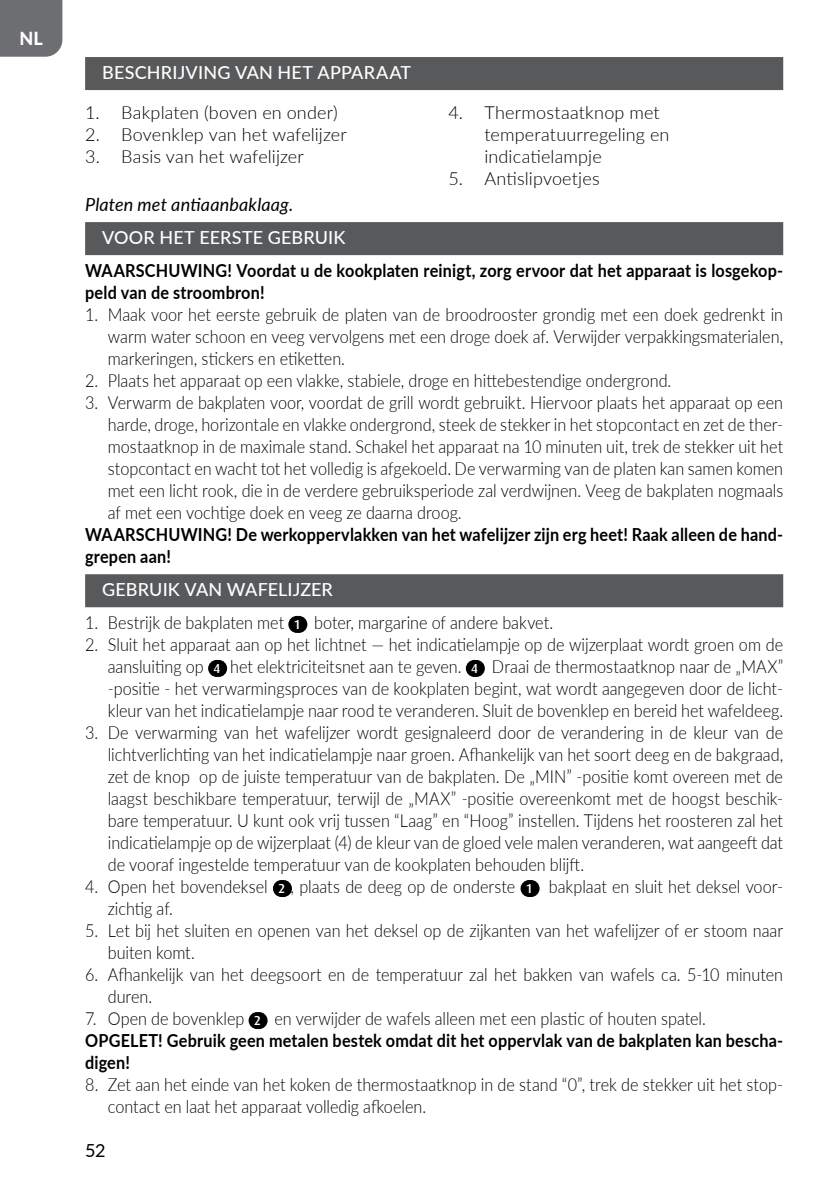
<style>
.page{position:relative;width:840px;height:1191px;background:#fff}
.page>*{position:absolute;margin:0;border:0;box-sizing:border-box;transform-origin:0 0}
.t1{font:300 18px/22px "Lato";color:#000;text-align:justify;scale:.9 1}
.t2{font:700 18px/22px "Lato";letter-spacing:.01em;color:#000;scale:.9 1}
.t3{font:300 18px/22px "Lato";color:#000}
.t4{font:500 18px "Lato";letter-spacing:.01em;color:#fff}
.t5{font:italic 18px "Lato";letter-spacing:.01em;color:#000}
.t6{font:18px "Lato";color:#000}
.t7{font:800 18px "Lato";color:#fff}
.s1{font-family:"Dax Pro";font-weight:500;font-size:13px;color:#fff}
.s2{font-weight:300}
</style>
<div class="page">
<div style="left:0;top:0;width:62px;height:57px;background:#6d6e71"></div>
<div style="left:85px;top:57px;width:697px;height:33px;background:#58595b"></div>
<div style="left:85px;top:222px;width:697px;height:33px;background:#58595b"></div>
<div style="left:85px;top:574px;width:697px;height:33px;background:#58595b"></div>
<div style="left:288px;top:616px;width:19px;height:17px;background:#000;border-radius:9px"></div>
<div style="left:208px;top:660px;width:19px;height:17px;background:#000;border-radius:9px"></div>
<div style="left:465px;top:660px;width:19px;height:17px;background:#000;border-radius:9px"></div>
<div style="left:273px;top:880px;width:19px;height:17px;background:#000;border-radius:9px"></div>
<div style="left:520px;top:880px;width:19px;height:17px;background:#000;border-radius:9px"></div>
<div style="left:248px;top:1012px;width:19px;height:17px;background:#000;border-radius:9px"></div>
<p class="t7" style="left:19px;top:25px;width:25px">NL</p>
<p class="t4" style="left:102px;top:59px;width:310px">BESCHRIJVING VAN HET APPARAAT</p>
<p class="t3" style="left:85px;top:101px;width:254px">1. Bakplaten (boven en onder)</p>
<p class="t3" style="left:85px;top:123px;width:263px">2. Bovenklep van het wafelijzer</p>
<p class="t3" style="left:85px;top:145px;width:220px">3. Basis van het wafelijzer</p>
<p class="t3" style="left:484px;top:101px;width:186px;text-indent:-36px">4. Thermostaatknop met temperatuurregeling en indicatielampje</p>
<p class="t3" style="left:448px;top:167px;width:153px">5. Antislipvoetjes</p>
<p class="t5" style="left:85px;top:191px;width:209px">Platen met antiaanbaklaag.</p>
<p class="t4" style="left:102px;top:224px;width:245px">VOOR HET EERSTE GEBRUIK</p>
<p class="t2" style="left:85px;top:258px;width:776px">WAARSCHUWING! Voordat u de kookplaten reinigt, zorg ervoor dat het apparaat is losgekop&shy;peld van de stroombron!</p>
<p class="t1" style="left:108px;top:303px;width:751px;text-indent:-23px">1. Maak voor het eerste gebruik de platen van de broodrooster grondig met een doek gedrenkt in warm water schoon en veeg vervolgens met een droge doek af. Verwijder verpakkingsmaterialen, markeringen, stickers en etiketten.</p>
<p class="t1" style="left:85px;top:369px;width:652px">2. Plaats het apparaat op een vlakke, stabiele, droge en hittebestendige ondergrond.</p>
<p class="t1" style="left:108px;top:391px;width:751px;text-indent:-23px">3. Verwarm de bakplaten voor, voordat de grill wordt gebruikt. Hiervoor plaats het apparaat op een harde, droge, horizontale en vlakke ondergrond, steek de stekker in het stopcontact en zet de ther&shy;mostaatknop in de maximale stand. Schakel het apparaat na 10 minuten uit, trek de stekker uit het stopcontact en wacht tot het volledig is afgekoeld. De verwarming van de platen kan samen komen met een licht rook, die in de verdere gebruiksperiode zal verdwijnen. Veeg de bakplaten nogmaals af met een vochtige doek en veeg ze daarna droog.</p>
<p class="t2" style="left:85px;top:522px;width:776px">WAARSCHUWING! De werkoppervlakken van het wafelijzer zijn erg heet! Raak alleen de hand&shy;grepen aan!</p>
<p class="t4" style="left:102px;top:576px;width:232px">GEBRUIK VAN WAFELIJZER</p>
<p class="t1" style="left:85px;top:611px;width:521px">1. Bestrijk de bakplaten met <span class="s1">1</span> boter, margarine of andere bakvet.</p>
<p class="t1" style="left:108px;top:633px;width:751px;text-indent:-23px">2. Sluit het apparaat aan op het lichtnet — het indicatielampje op de wijzerplaat wordt groen om de aansluiting op <span class="s1">4</span> het elektriciteitsnet aan te geven. <span class="s1">4</span> Draai de thermostaatknop naar de „MAX” -positie - het verwarmingsproces van de kookplaten begint, wat wordt aangegeven door de licht&shy;kleur van het indicatielampje naar rood te veranderen. Sluit de bovenklep en bereid het wafeldeeg.</p>
<p class="t1" style="left:108px;top:721px;width:751px;text-indent:-23px">3. De verwarming van het wafelijzer wordt gesignaleerd door de verandering in de kleur van de lichtverlichting van het indicatielampje naar groen. Afhankelijk van het soort deeg en de bakgraad, zet de knop op de juiste temperatuur van de bakplaten. De „MIN” -positie komt overeen met de laagst beschikbare temperatuur, terwijl de „MAX” -positie overeenkomt met de hoogst beschik&shy;bare temperatuur. U kunt ook vrij tussen “Laag” en “Hoog” instellen. Tijdens het roosteren zal het indicatielampje op de wijzerplaat (4) de kleur van de gloed vele malen veranderen, wat aangeeft dat de vooraf ingestelde temperatuur van de kookplaten behouden blijft.</p>
<p class="t1" style="left:108px;top:875px;width:751px;text-indent:-23px">4. Open het bovendeksel <span class="s1">2</span> , plaats de deeg op de onderste <span class="s1">1</span> bakplaat en sluit het deksel voor&shy;zichtig af.</p>
<p class="t1" style="left:108px;top:919px;width:751px;text-indent:-23px">5. Let bij het sluiten en openen van het deksel op de zijkanten van het wafelijzer of er stoom naar buiten komt.</p>
<p class="t1" style="left:108px;top:963px;width:751px;text-indent:-23px">6. Afhankelijk van het deegsoort en de temperatuur zal het bakken van wafels ca. 5-10 minuten duren.</p>
<p class="t2" style="left:85px;top:1006px;width:776px"><span class="s2">7. Open de bovenklep</span> <span class="s1">2</span> <span class="s2">en verwijder de wafels alleen met een plastic of houten spatel.<br></span>OPGELET! Gebruik geen metalen bestek omdat dit het oppervlak van de bakplaten kan bescha&shy;digen!</p>
<p class="t1" style="left:108px;top:1073px;width:751px;text-indent:-23px">8. Zet aan het einde van het koken de thermostaatknop in de stand “0”, trek de stekker uit het stop&shy;contact en laat het apparaat volledig afkoelen.</p>
<p class="t6" style="left:85px;top:1137px;width:22px">52</p>
</div>
